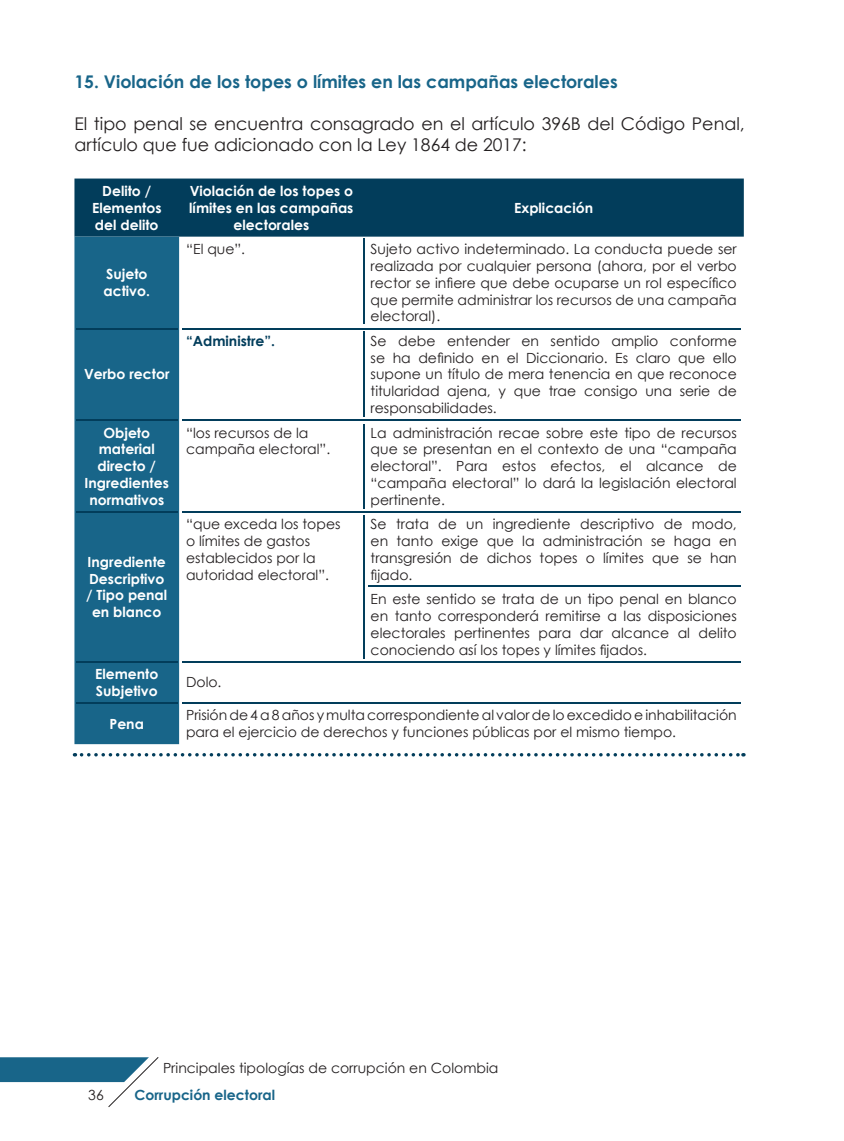
<style>
.page{position:relative;width:844px;height:1141px;background:#fff}
.page>*{position:absolute;margin:0;border:0;box-sizing:border-box;transform-origin:0 0}
.t1{font:17.5px/21px "Century Gothic";color:#231f20}
.t2{font:700 17.5px "Century Gothic";color:#186589}
.t3{font:14px/16.8px "Century Gothic";color:#231f20;text-align:justify}
.t4{font:700 14px/16.8px "Century Gothic";color:#fff;text-align:center}
.t5{font:700 14px "Century Gothic";color:#186589}
.t6{font:700 14px "Century Gothic";color:#023d5b}
</style>
<div class="page">
<svg style="left:0;top:1057px;width:159px;height:50px"></svg>
<div style="left:74px;top:179px;width:669px;height:58px;background:#023d5b"></div>
<div style="left:74px;top:237px;width:105px;height:507px;background:#186589"></div>
<svg style="left:81px;top:753px;width:662px;height:3px"></svg>
<hr style="left:182px;top:702px;width:558px;height:2px;background:#023d5b">
<hr style="left:182px;top:661px;width:558px;height:1px;background:#023d5b">
<hr style="left:182px;top:511px;width:558px;height:1px;background:#023d5b">
<hr style="left:368px;top:586px;width:372px;height:1px;background:#023d5b">
<hr style="left:182px;top:420px;width:558px;height:1px;background:#023d5b">
<hr style="left:182px;top:328px;width:558px;height:1px;background:#023d5b">
<hr style="left:76px;top:702px;width:101px;height:2px;background:#023d5b">
<hr style="left:76px;top:661px;width:101px;height:1px;background:#023d5b">
<hr style="left:76px;top:511px;width:101px;height:1px;background:#023d5b">
<hr style="left:76px;top:420px;width:101px;height:1px;background:#023d5b">
<hr style="left:76px;top:328px;width:101px;height:1px;background:#023d5b">
<hr style="left:363px;top:238px;width:2px;height:86px;background:#023d5b">
<hr style="left:363px;top:332px;width:2px;height:85px;background:#023d5b">
<hr style="left:363px;top:424px;width:2px;height:84px;background:#023d5b">
<hr style="left:363px;top:515px;width:2px;height:144px;background:#023d5b">
<p class="t2" style="left:74px;top:68px;width:544px">15. Violación de los topes o límites en las campañas electorales</p>
<p class="t1" style="left:74px;top:112px;width:671px">El tipo penal se encuentra consagrado en el artículo 396B del Código Penal, artículo que fue adicionado con la Ley 1864 de 2017:</p>
<p class="t4" style="left:92px;top:182px;width:71px">Delito /<br>Elementos del delito</p>
<p class="t4" style="left:189px;top:182px;width:166px">Violación de los topes o límites en las campañas electorales</p>
<p class="t4" style="left:514px;top:199px;width:80px">Explicación</p>
<p class="t4" style="left:103px;top:265px;width:48px;text-align:left">Sujeto activo.</p>
<p class="t4" style="left:84px;top:365px;width:87px">Verbo rector</p>
<p class="t3" style="left:186px;top:240px;width:61px">“El que”.</p>
<p class="t3" style="left:370px;top:240px;width:367px">Sujeto activo indeterminado. La conducta puede ser realizada por cualquier persona (ahora, por el verbo rector se infiere que debe ocuparse un rol específico que permite administrar los recursos de una campaña electoral).</p>
<p class="t6" style="left:186px;top:330px;width:91px">“Administre”.</p>
<p class="t3" style="left:370px;top:332px;width:367px">Se debe entender en sentido amplio conforme se ha definido en el Diccionario. Es claro que ello supone un título de mera tenencia en que reconoce titularidad ajena, y que trae consigo una serie de responsabilidades.</p>
<p class="t4" style="left:85px;top:423px;width:86px">Objeto material directo /<br>Ingredientes normativos</p>
<p class="t3" style="left:186px;top:424px;width:146px">“los recursos de la campaña electoral”.</p>
<p class="t3" style="left:370px;top:424px;width:367px">La administración recae sobre este tipo de recursos que se presentan en el contexto de una “campaña electoral”. Para estos efectos, el alcance de “campaña electoral” lo dará la legislación electoral pertinente.</p>
<p class="t4" style="left:86px;top:553px;width:82px">Ingrediente<br>Descriptivo / Tipo penal en blanco</p>
<p class="t3" style="left:186px;top:516px;width:156px;text-align:left">“que exceda los topes o límites de gastos establecidos por la autoridad electoral”.</p>
<p class="t3" style="left:370px;top:516px;width:367px">Se trata de un ingrediente descriptivo de modo, en tanto exige que la administración se haga en transgresión de dichos topes o límites que se han fijado.</p>
<p class="t3" style="left:370px;top:590px;width:367px">En este sentido se trata de un tipo penal en blanco en tanto corresponderá remitirse a las disposiciones electorales pertinentes para dar alcance al delito conociendo así los topes y límites fijados.</p>
<p class="t4" style="left:95px;top:665px;width:65px;text-align:left">Elemento<br>Subjetivo</p>
<p class="t3" style="left:186px;top:674px;width:37px">Dolo.</p>
<p class="t4" style="left:109px;top:715px;width:36px">Pena</p>
<p class="t3" style="left:186px;top:707px;width:552px">Prisión de 4 a 8 años y multa correspondiente al valor de lo excedido e inhabilitación para el ejercicio de derechos y funciones públicas por el mismo tiempo.</p>
<p class="t3" style="left:163px;top:1059px;width:337px">Principales tipologías de corrupción en Colombia</p>
<p class="t3" style="left:88px;top:1086px;width:17px">36</p>
<p class="t5" style="left:134px;top:1084px;width:142px">Corrupción electoral</p>
</div>
